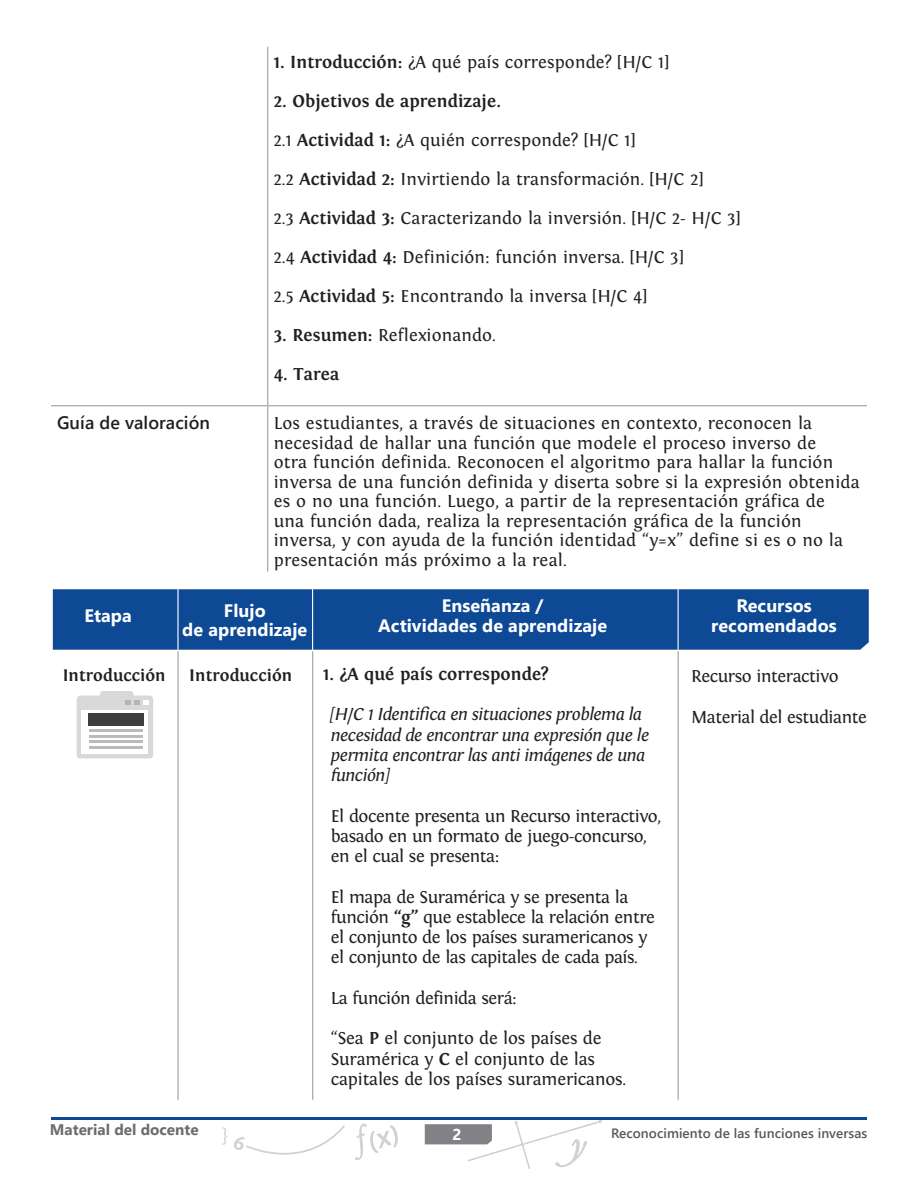
<style>
.page{position:relative;width:918px;height:1188px;background:#fff}
.page>*{position:absolute;margin:0;border:0;box-sizing:border-box;transform-origin:0 0}
.Parrafo_general{font:18px/19.5px "Fontin";letter-spacing:.005em;color:#231f20}
.Parrafo_general-2{font:18px/20.2px "Fontin";letter-spacing:-.025em;color:#231f20}
.Parrafo_general-3{font:italic 18px/20.2px "Fontin";letter-spacing:-.025em;color:#231f20}
.Negrita_tablas{font:700 18px "Segoe UI";letter-spacing:.005em;color:#fff}
.Parrafo_general-4{font:700 18px "Fontin";letter-spacing:.005em;color:#231f20}
.Subtítulo__nivel_3{font:600 18px "Segoe UI";letter-spacing:.005em;color:#231f20}
.Parrafo_general-5{font:700 17.25px "Fontin";letter-spacing:.005em;color:#231f20}
.t1{font:700 15.75px "Segoe UI";color:#fff}
.t2{font:700 15.3px "Segoe UI";color:#6c6d70}
.t3{font:600 13.5px "Segoe UI";letter-spacing:.005em;color:#57585a}
.s1{font-weight:700}
</style>
<div class="page">
<hr style="left:51px;top:1117px;width:816px;height:3px;background:#0d4994">
<svg style="left:222px;top:1127px;width:5px;height:18px"></svg>
<svg style="left:355px;top:1123px;width:43px;height:38px"></svg>
<svg style="left:234px;top:1125px;width:111px;height:30px"></svg>
<svg style="left:425px;top:1120px;width:177px;height:49px"></svg>
<hr style="left:267px;top:47px;width:1px;height:358px;background:#9d9fa2">
<hr style="left:51px;top:405px;width:217px;height:1px;background:#9d9fa2">
<hr style="left:268px;top:405px;width:599px;height:1px;background:#9d9fa2">
<hr style="left:267px;top:406px;width:1px;height:166px;background:#9d9fa2">
<div style="left:53px;top:589px;width:816px;height:61px;background:#0d4994"></div>
<hr style="left:177px;top:589px;width:2px;height:61px;background:#fff">
<hr style="left:312px;top:589px;width:1px;height:61px;background:#fff">
<hr style="left:678px;top:589px;width:1px;height:61px;background:#fff">
<hr style="left:177px;top:651px;width:2px;height:449px;background:#9d9fa2">
<hr style="left:312px;top:651px;width:1px;height:449px;background:#9d9fa2">
<hr style="left:678px;top:651px;width:1px;height:449px;background:#9d9fa2">
<svg style="left:77px;top:691px;width:76px;height:68px"></svg>
<div style="left:82px;top:710px;width:66px;height:43px;background:#fff"></div>
<div style="left:88px;top:714px;width:56px;height:12px;background:#3e3e3f"></div>
<hr style="left:89px;top:730px;width:54px;height:2px;background:#bababa">
<hr style="left:89px;top:741px;width:54px;height:2px;background:#bababa">
<hr style="left:89px;top:735px;width:54px;height:3px;background:#bababa">
<hr style="left:89px;top:746px;width:54px;height:3px;background:#bababa">
<p class="Parrafo_general" style="left:274px;top:52px;width:396px"><span class="s1">1. Introducción:</span> ¿A qué país corresponde? [H/C 1]</p>
<p class="Parrafo_general-4" style="left:274px;top:91px;width:229px">2. Objetivos de aprendizaje.</p>
<p class="Parrafo_general" style="left:274px;top:130px;width:363px">2.1 <span class="s1">Actividad 1:</span> ¿A quién corresponde? [H/C 1]</p>
<p class="Parrafo_general" style="left:274px;top:169px;width:431px">2.2 <span class="s1">Actividad 2:</span> Invirtiendo la transformación. [H/C 2]</p>
<p class="Parrafo_general" style="left:274px;top:208px;width:468px">2.3 <span class="s1">Actividad 3:</span> Caracterizando la inversión. [H/C 2- H/C 3]</p>
<p class="Parrafo_general" style="left:274px;top:247px;width:411px">2.4 <span class="s1">Actividad 4:</span> Definición: función inversa. [H/C 3]</p>
<p class="Parrafo_general" style="left:274px;top:286px;width:374px">2.5 <span class="s1">Actividad 5:</span> Encontrando la inversa [H/C 4]</p>
<p class="Parrafo_general" style="left:274px;top:325px;width:224px"><span class="s1">3. Resumen:</span> Reflexionando.</p>
<p class="Parrafo_general-4" style="left:274px;top:364px;width:67px">4. Tarea</p>
<p class="Subtítulo__nivel_3" style="left:57px;top:408px;width:155px">Guía de valoración</p>
<p class="Parrafo_general" style="left:274px;top:413px;width:588px">Los estudiantes, a través de situaciones en contexto, reconocen la necesidad de hallar una función que modele el proceso inverso de<br>otra función definida. Reconocen el algoritmo para hallar la función inversa de una función definida y diserta sobre si la expresión obtenida es o no una función. Luego, a partir de la representación gráfica de una función dada, realiza la representación gráfica de la función inversa, y con ayuda de la función identidad “y=x” define si es o no la presentación más próximo a la real.</p>
<p class="Negrita_tablas" style="left:84px;top:601px;width:49px">Etapa</p>
<p class="Negrita_tablas" style="left:224px;top:596px;width:43px">Flujo</p>
<p class="Negrita_tablas" style="left:182px;top:615px;width:126px">de aprendizaje</p>
<p class="Negrita_tablas" style="left:442px;top:591px;width:103px">Enseñanza /</p>
<p class="Negrita_tablas" style="left:378px;top:611px;width:230px">Actividades de aprendizaje</p>
<p class="Negrita_tablas" style="left:736px;top:591px;width:77px">Recursos</p>
<p class="Negrita_tablas" style="left:711px;top:611px;width:127px">recomendados</p>
<p class="Parrafo_general-5" style="left:63px;top:665px;width:104px">Introducción</p>
<p class="Parrafo_general-5" style="left:189px;top:666px;width:104px">Introducción</p>
<p class="Parrafo_general-4" style="left:323px;top:664px;width:227px">1. ¿A qué país corresponde?</p>
<p class="Parrafo_general-3" style="left:331px;top:705px;width:320px">[H/C 1 Identifica en situaciones problema la necesidad de encontrar una expresión que le permita encontrar las anti imágenes de una función]</p>
<p class="Parrafo_general-2" style="left:331px;top:805px;width:332px">El docente presenta un Recurso interactivo, basado en un formato de juego-concurso, en el cual se presenta:</p>
<p class="Parrafo_general-2" style="left:331px;top:886px;width:326px">El mapa de Suramérica y se presenta la función <span class="s1">“g”</span> que establece la relación entre el conjunto de los países suramericanos y el conjunto de las capitales de cada país.</p>
<p class="Parrafo_general-2" style="left:331px;top:988px;width:188px">La función definida será:</p>
<p class="Parrafo_general" style="left:331px;top:1028px;width:297px;line-height:20.2px">“Sea <span class="s1">P</span> el conjunto de los países de<br>Suramérica y <span class="s1">C</span> el conjunto de las capitales de los países suramericanos.</p>
<p class="Parrafo_general-2" style="left:691px;top:666px;width:149px">Recurso interactivo</p>
<p class="Parrafo_general-2" style="left:691px;top:706px;width:177px">Material del estudiante</p>
<p class="t2" style="left:50px;top:1117px;width:150px">Material del docente</p>
<p class="t1" style="left:453px;top:1121px;width:11px">2</p>
<p class="t3" style="left:611px;top:1122px;width:258px">Reconocimiento de las funciones inversas</p>
</div>
